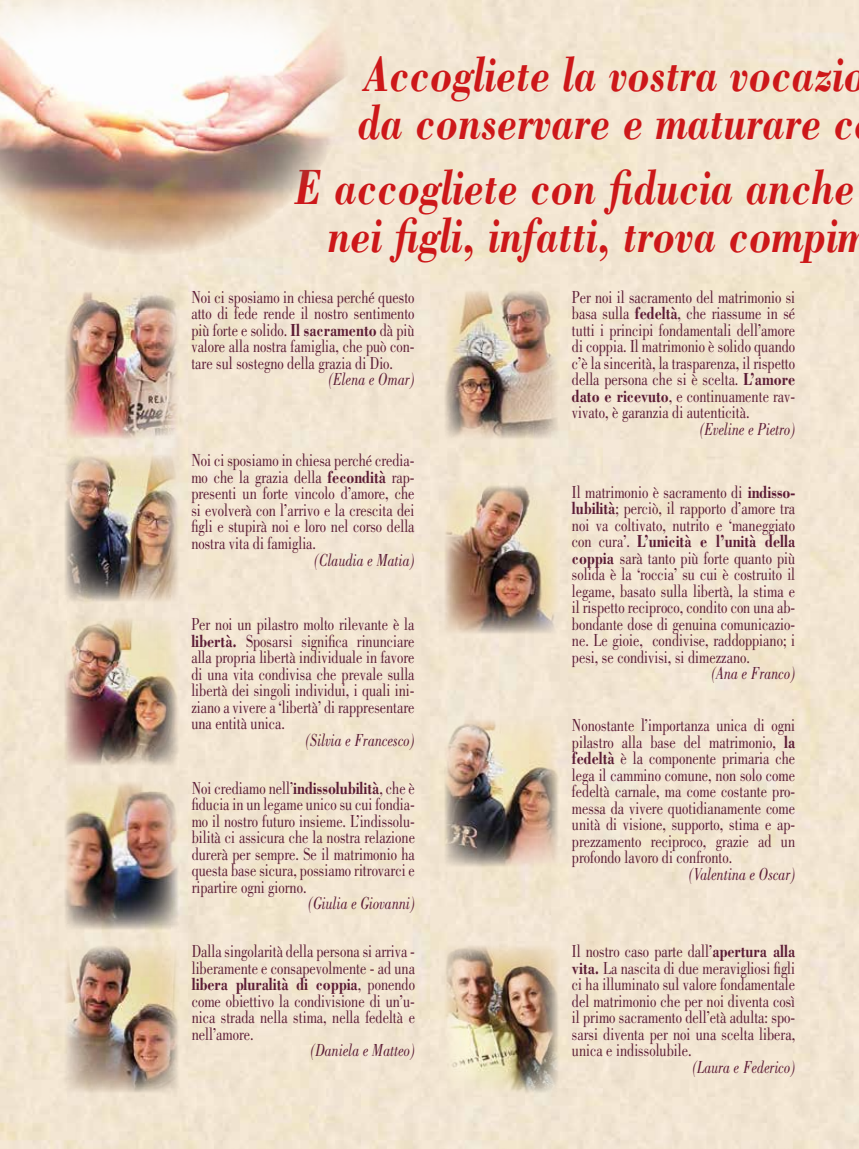
<style>
.page{position:relative;width:859px;height:1149px;background:#fff}
.page>*{position:absolute;margin:0;border:0;box-sizing:border-box;transform-origin:0 0}
.t1{font:italic 700 51px/48px "Bodoni Std";color:#cd1719;scale:.8 1}
.t2{font:18px/16.5px "Bodoni Std";color:#5c1b35;text-align:justify;scale:.79 1}
.t3{font:italic 18px "Bodoni Std";color:#5c1b35;scale:.79 1}
.s1{font-weight:700}
</style>
<div class="page">
<img style="left:0;top:0;width:348px;height:255px">
<img style="left:444px;top:290px;width:115px;height:149px">
<img style="left:64px;top:780px;width:115px;height:149px">
<img style="left:64px;top:944px;width:115px;height:149px">
<img style="left:444px;top:718px;width:115px;height:149px">
<img style="left:444px;top:485px;width:115px;height:148px">
<img style="left:64px;top:453px;width:115px;height:149px">
<img style="left:64px;top:290px;width:115px;height:149px">
<img style="left:64px;top:617px;width:115px;height:149px">
<img style="left:444px;top:944px;width:115px;height:149px">
<h1 class="t1" style="left:357px;top:49px;width:638px">Accogliete la vostra vocazio da conservare e maturare c</h1>
<h1 class="t1" style="left:294px;top:162px;width:720px;text-align:right">E accogliete con fiducia anche nei figli, infatti, trova compim</h1>
<p class="t2" style="left:572px;top:289px;width:284px">Per noi il sacramento del matrimonio si basa sulla <span class="s1">fedeltà</span>, che riassume in sé tutti i principi fondamentali dell’amore di coppia. Il matrimonio è solido quando c’è la sincerità, la trasparenza, il rispetto della persona che si è scelta. <span class="s1">L’amore dato e ricevuto</span>, e continuamente rav&shy;vivato, è garanzia di autenticità.</p>
<p class="t3" style="left:700px;top:419px;width:122px">(Eveline e Pietro)</p>
<p class="t2" style="left:191px;top:289px;width:284px">Noi ci sposiamo in chiesa perché questo atto di fede rende il nostro sentimento più forte e solido. <span class="s1">Il sacramento</span> dà più valore alla nostra famiglia, che può con&shy;tare sul sostegno della grazia di Dio.</p>
<p class="t3" style="left:328px;top:369px;width:110px">(Elena e Omar)</p>
<p class="t2" style="left:191px;top:452px;width:284px">Noi ci sposiamo in chiesa perché credia&shy;mo che la grazia della <span class="s1">fecondità</span> rap&shy;presenti un forte vincolo d’amore, che si evolverà con l’arrivo e la crescita dei figli e stupirà noi e loro nel corso della nostra vita di famiglia.</p>
<p class="t3" style="left:314px;top:549px;width:129px">(Claudia e Matia)</p>
<p class="t2" style="left:191px;top:616px;width:284px">Per noi un pilastro molto rilevante è la <span class="s1">libertà.</span> Sposarsi significa rinunciare alla propria libertà individuale in favore di una vita condivisa che prevale sulla libertà dei singoli individui, i quali ini&shy;ziano a vivere a ‘libertà’ di rappresentare una entità unica.</p>
<p class="t3" style="left:306px;top:729px;width:139px">(Silvia e Francesco)</p>
<p class="t2" style="left:192px;top:779px;width:284px">Noi crediamo nell’<span class="s1">indissolubilità</span>, che è fiducia in un legame unico su cui fondia&shy;mo il nostro futuro insieme. L’indissolu&shy;bilità ci assicura che la nostra relazione durerà per sempre. Se il matrimonio ha questa base sicura, possiamo ritrovarci e ripartire ogni giorno.</p>
<p class="t3" style="left:308px;top:893px;width:136px">(Giulia e Giovanni)</p>
<p class="t2" style="left:192px;top:943px;width:284px">Dalla singolarità della persona si arriva - liberamente e consapevolmente - ad una <span class="s1">libera pluralità di coppia</span>, ponendo come obiettivo la condivisione di un’u&shy;nica strada nella stima, nella fedeltà e nell’amore.</p>
<p class="t3" style="left:311px;top:1040px;width:134px">(Daniela e Matteo)</p>
<p class="t2" style="left:572px;top:483px;width:284px">Il matrimonio è sacramento di <span class="s1">indisso&shy;lubilità</span>; perciò, il rapporto d’amore tra noi va coltivato, nutrito e ‘maneggiato con cura’. <span class="s1">L’unicità e l’unità della coppia</span> sarà tanto più forte quanto più solida è la ‘roccia’ su cui è costruito il legame, basato sulla libertà, la stima e il rispetto reciproco, condito con una ab&shy;bondante dose di genuina comunicazio&shy;ne. Le gioie, condivise, raddoppiano; i pesi, se condivisi, si dimezzano.</p>
<p class="t3" style="left:711px;top:663px;width:107px">(Ana e Franco)</p>
<p class="t2" style="left:572px;top:716px;width:284px">Nonostante l’importanza unica di ogni pilastro alla base del matrimonio, <span class="s1">la fedeltà</span> è la componente primaria che lega il cammino comune, non solo come fedeltà carnale, ma come costante pro&shy;messa da vivere quotidianamente come unità di visione, supporto, stima e ap&shy;prezzamento reciproco, grazie ad un profondo lavoro di confronto.</p>
<p class="t3" style="left:689px;top:863px;width:136px">(Valentina e Oscar)</p>
<p class="t2" style="left:572px;top:943px;width:284px">Il nostro caso parte dall’<span class="s1">apertura alla vita.</span> La nascita di due meravigliosi figli ci ha illuminato sul valore fondamentale del matrimonio che per noi diventa così il primo sacramento dell’età adulta: spo&shy;sarsi diventa per noi una scelta libera, unica e indissolubile.</p>
<p class="t3" style="left:692px;top:1056px;width:131px">(Laura e Federico)</p>
</div>
